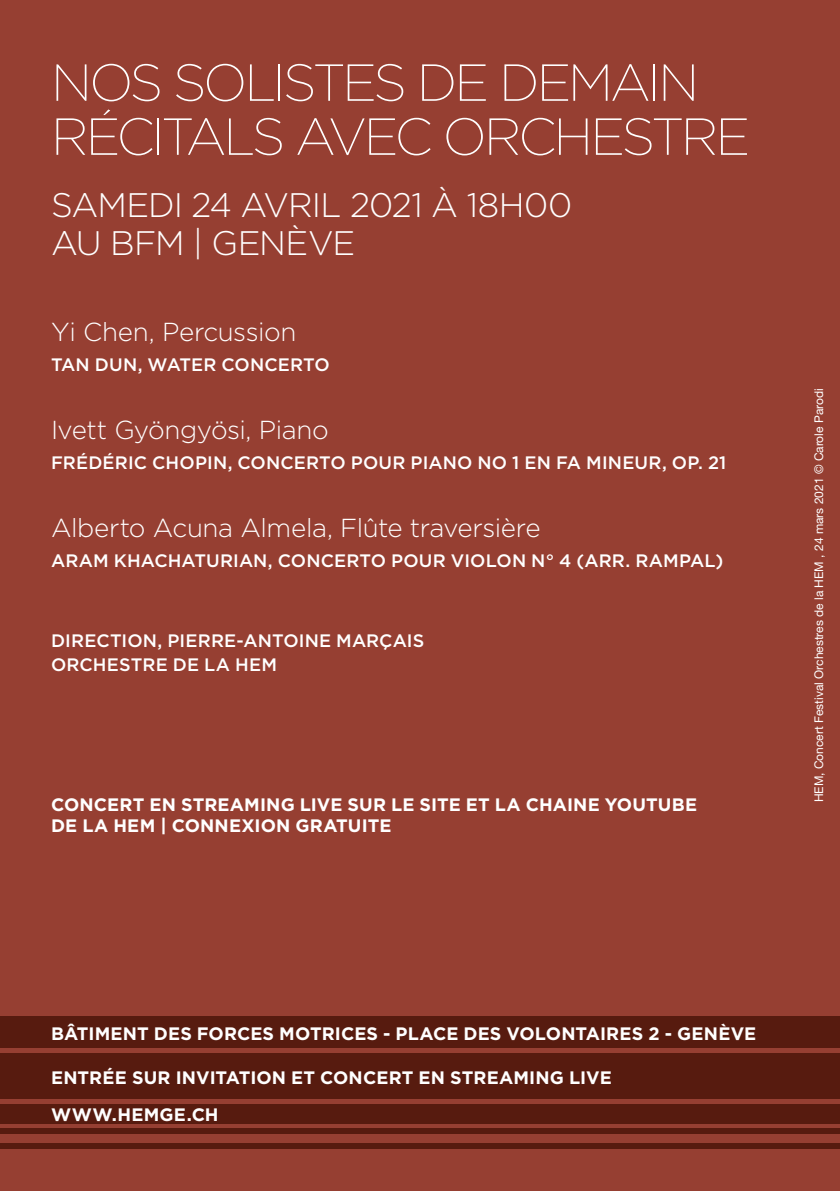
<style>
.page{position:relative;width:840px;height:1191px;background:#fff}
.page>*{position:absolute;margin:0;border:0;box-sizing:border-box;transform-origin:0 0}
.t1{font:200 52px "Gotham";letter-spacing:-.055em;color:#fff}
.t2{font:300 34px/38px "Gotham";letter-spacing:-.025em;color:#fff}
.t3{font:300 26px "Gotham";letter-spacing:-.02em;color:#fff}
.t4{font:700 18px/21.6px "Gotham";letter-spacing:.01em;color:#fff}
.t5{font:500 18px "Gotham";letter-spacing:.005em;color:#fff}
.t6{font:12px "Helvetica Neue LT Std";color:#fff}
</style>
<div class="page">
<div style="left:0;top:0;width:839px;height:1191px;background:#963f32"></div>
<div style="left:0;top:1016px;width:839px;height:31px;background:#571b0f"></div>
<div style="left:0;top:1053px;width:839px;height:45px;background:#571b0f"></div>
<div style="left:0;top:1104px;width:839px;height:20px;background:#571b0f"></div>
<div style="left:0;top:1142px;width:839px;height:6px;background:#571b0f"></div>
<div style="left:0;top:1128px;width:839px;height:6px;background:#571b0f"></div>
<p class="t1" style="left:51px;top:50px;width:649px">NOS SOLISTES DE DEMAIN</p>
<p class="t1" style="left:51px;top:104px;width:700px">RÉCITALS AVEC ORCHESTRE</p>
<p class="t2" style="left:51px;top:185px;width:522px">SAMEDI 24 AVRIL 2021 À 18H00<br>AU BFM | GENÈVE</p>
<p class="t3" style="left:51px;top:315px;width:247px">Yi Chen, Percussion</p>
<p class="t5" style="left:51px;top:353px;width:280px">TAN DUN, WATER CONCERTO</p>
<p class="t3" style="left:51px;top:413px;width:279px">Ivett Gyöngyösi, Piano</p>
<p class="t5" style="left:51px;top:451px;width:676px">FRÉDÉRIC CHOPIN, CONCERTO POUR PIANO NO 1 EN FA MINEUR, OP. 21</p>
<p class="t3" style="left:51px;top:511px;width:491px">Alberto Acuna Almela, Flûte traversière</p>
<p class="t5" style="left:51px;top:548px;width:673px">ARAM KHACHATURIAN, CONCERTO POUR VIOLON N° 4 (ARR. RAMPAL)</p>
<p class="t5" style="left:51px;top:628px;width:374px">DIRECTION, PIERRE-ANTOINE MARÇAIS</p>
<p class="t5" style="left:51px;top:652px;width:227px">ORCHESTRE DE LA HEM</p>
<p class="t4" style="left:51px;top:793px;width:647px">CONCERT EN STREAMING LIVE SUR LE SITE ET LA CHAINE YOUTUBE<br>DE LA HEM | CONNEXION GRATUITE</p>
<p class="t6" style="left:811px;top:802px;width:415px;rotate:-90deg">HEM, Concert Festival Orchestres de la HEM , 24 mars 2021 © Carole Parodi</p>
<p class="t4" style="left:51px;top:1022px;width:706px">BÂTIMENT DES FORCES MOTRICES - PLACE DES VOLONTAIRES 2 - GENÈVE</p>
<p class="t4" style="left:51px;top:1066px;width:562px">ENTRÉE SUR INVITATION ET CONCERT EN STREAMING LIVE</p>
<p class="t4" style="left:51px;top:1103px;width:169px">WWW.HEMGE.CH</p>
</div>
